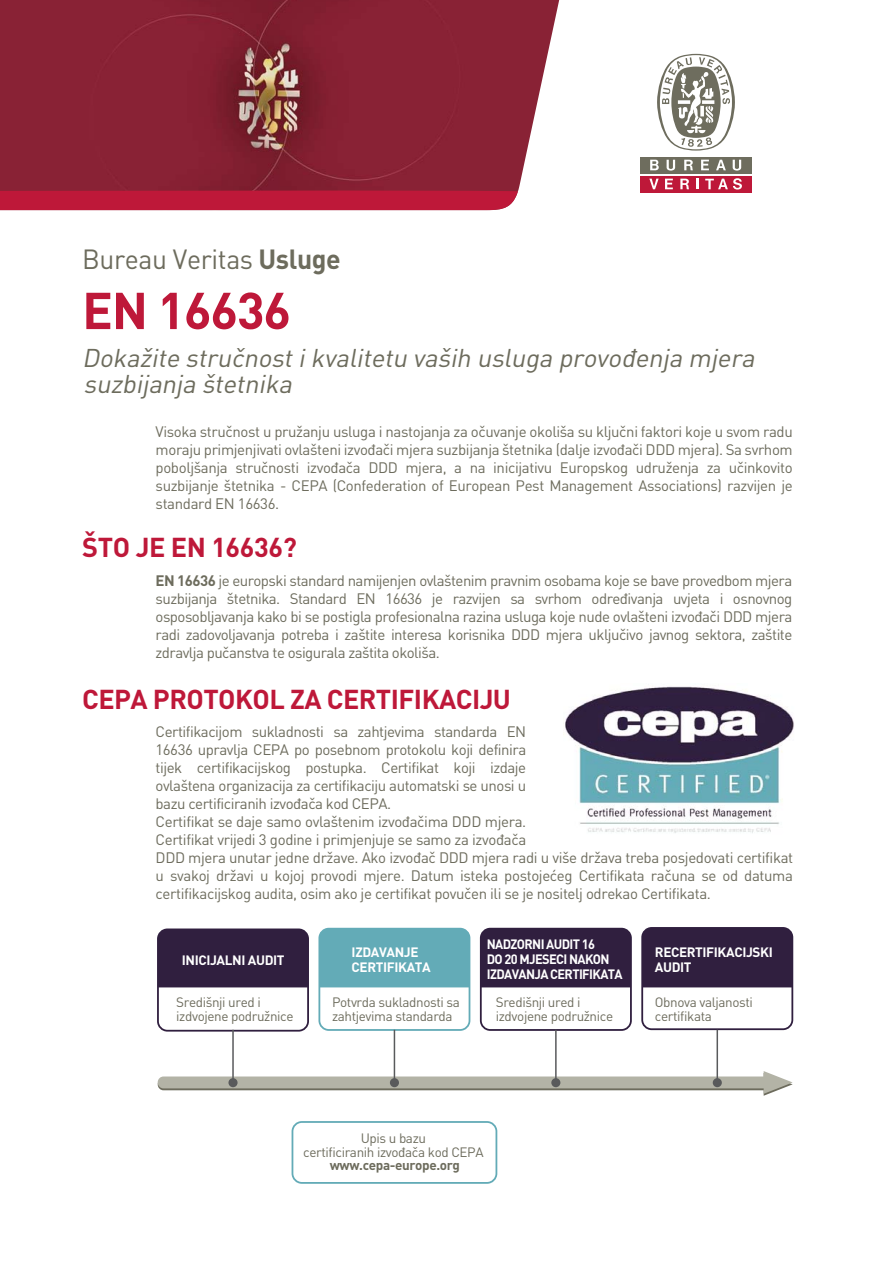
<style>
.page{position:relative;width:871px;height:1263px;background:#fff}
.page>*{position:absolute;margin:0;border:0;box-sizing:border-box;transform-origin:0 0}
.t1{font:700 51px "DINCE";letter-spacing:-.025em;color:#be1839}
.t2{font:27.45px "DINCE";letter-spacing:-.015em;color:#6d6c5d}
.t3{font:700 27px "DINCE";letter-spacing:-.02em;color:#be1839}
.t4{font:italic 25.35px/26.5px "DINCE";letter-spacing:-.01em;color:#6d6c5d}
.t5{font:15px/18px "DINCE";letter-spacing:-.025em;color:#6d6c5d;text-align:justify}
.t6{font:13.5px/13.5px "DINCE";letter-spacing:-.03em;color:#6d6c5d}
.t7{font:700 13.5px/14.9px "DINCE";letter-spacing:-.03em;color:#fff}
.t8{font:700 13.5px/14.9px "DINCE";letter-spacing:-.05em;color:#fff;scale:.95 1}
.t9{font:700 13.5px "DINCE";letter-spacing:-.03em;color:#6d6c5d}
.s1{font-weight:700}
</style>
<div class="page">
<img style="left:0;top:0;width:560px;height:191px">
<div style="left:0;top:190px;width:518px;height:20px;background:#be1839"></div>
<svg style="left:657px;top:54px;width:78px;height:97px"></svg>
<div style="left:639px;top:157px;width:112px;height:16px;background:#6e6d5e"></div>
<div style="left:639px;top:176px;width:112px;height:16px;background:#be1839"></div>
<svg style="left:666px;top:160px;width:9px;height:11px"></svg>
<svg style="left:701px;top:160px;width:8px;height:10px"></svg>
<svg style="left:732px;top:160px;width:9px;height:11px"></svg>
<svg style="left:650px;top:160px;width:8px;height:10px"></svg>
<svg style="left:716px;top:160px;width:9px;height:10px"></svg>
<svg style="left:684px;top:160px;width:9px;height:10px"></svg>
<svg style="left:649px;top:179px;width:9px;height:10px"></svg>
<svg style="left:665px;top:179px;width:7px;height:10px"></svg>
<svg style="left:696px;top:179px;width:3px;height:10px"></svg>
<svg style="left:705px;top:179px;width:22px;height:10px"></svg>
<svg style="left:680px;top:179px;width:9px;height:10px"></svg>
<svg style="left:733px;top:178px;width:8px;height:11px"></svg>
<img style="left:563px;top:686px;width:231px;height:147px">
<div style="left:160px;top:931px;width:146px;height:56px;background:#301f3f"></div>
<div style="left:321px;top:928px;width:148px;height:59px;background:#63abb7"></div>
<div style="left:483px;top:928px;width:148px;height:59px;background:#301f3f"></div>
<div style="left:644px;top:930px;width:146px;height:57px;background:#301f3f"></div>
<div style="left:157px;top:928px;width:152px;height:103px;border:2px solid #301f3f;border-radius:9px"></div>
<div style="left:291px;top:1121px;width:206px;height:62px;border:2px solid #63abb7;border-radius:9px"></div>
<div style="left:318px;top:928px;width:152px;height:103px;border:2px solid #63abb7;border-radius:9px"></div>
<div style="left:480px;top:928px;width:151px;height:103px;border:2px solid #301f3f;border-radius:9px"></div>
<div style="left:641px;top:927px;width:152px;height:103px;border:2px solid #301f3f;border-radius:9px"></div>
<svg style="left:158px;top:1071px;width:634px;height:24px"></svg>
<hr style="left:232px;top:1029px;width:2px;height:53px;background:#595a5c">
<div style="left:228px;top:1078px;width:9px;height:9px;background:#595a5b;border-radius:50%"></div>
<hr style="left:393px;top:1029px;width:2px;height:53px;background:#595a5c">
<div style="left:390px;top:1078px;width:9px;height:9px;background:#595a5b;border-radius:50%"></div>
<hr style="left:555px;top:1029px;width:1px;height:53px;background:#595a5c">
<div style="left:551px;top:1078px;width:9px;height:9px;background:#595a5b;border-radius:50%"></div>
<hr style="left:716px;top:1029px;width:2px;height:53px;background:#595a5c">
<div style="left:712px;top:1078px;width:9px;height:9px;background:#595a5b;border-radius:50%"></div>
<h2 class="t2" style="left:82px;top:249px;width:260px">Bureau Veritas <span class="s1">Usluge</span></h2>
<h1 class="t1" style="left:82px;top:282px;width:210px">EN 16636</h1>
<h3 class="t4" style="left:82px;top:347px;width:678px">Dokažite stručnost i kvalitetu vaših usluga provođenja mjera suzbijanja štetnika</h3>
<p class="t5" style="left:156px;top:424px;width:638px">Visoka stručnost u pružanju usluga i nastojanja za očuvanje okoliša su ključni faktori koje u svom radu moraju primjenjivati ovlašteni izvođači mjera suzbijanja štetnika (dalje izvođači DDD mjera). Sa svrhom poboljšanja stručnosti izvođača DDD mjera, a na inicijativu Europskog udruženja za učinkovito suzbijanje štetnika - CEPA (Confederation of European Pest Management Associations) razvijen je standard EN 16636.</p>
<h3 class="t3" style="left:82px;top:532px;width:216px">ŠTO JE EN 16636?</h3>
<p class="t5" style="left:156px;top:573px;width:638px"><span class="s1">EN 16636</span> je europski standard namijenjen ovlaštenim pravnim osobama koje se bave provedbom mjera suzbijanja štetnika. Standard EN 16636 je razvijen sa svrhom određivanja uvjeta i osnovnog osposobljavanja kako bi se postigla profesionalna razina usluga koje nude ovlašteni izvođači DDD mjera radi zadovoljavanja potreba i zaštite interesa korisnika DDD mjera uključivo javnog sektora, zaštite zdravlja pučanstva te osigurala zaštita okoliša.</p>
<h3 class="t3" style="left:82px;top:683px;width:430px">CEPA PROTOKOL ZA CERTIFIKACIJU</h3>
<p class="t5" style="left:156px;top:725px;width:639px;text-align:left">Certifikacijom sukladnosti sa zahtjevima standarda EN<br>16636 upravlja CEPA po posebnom protokolu koji definira<br>tijek certifikacijskog postupka. Certifikat koji izdaje<br>ovlaštena organizacija za certifikaciju automatski se unosi u<br>bazu certificiranih izvođača kod CEPA.<br>Certifikat se daje samo ovlaštenim izvođačima DDD mjera.<br>Certifikat vrijedi 3 godine i primjenjuje se samo za izvođača<br>DDD mjera unutar jedne države. Ako izvođač DDD mjera radi u više država treba posjedovati certifikat u svakoj državi u kojoj provodi mjere. Datum isteka postojećeg Certifikata računa se od datuma certifikacijskog audita, osim ako je certifikat povučen ili se je nositelj odrekao Certifikata.</p>
<p class="t7" style="left:182px;top:952px;width:104px">INICIJALNI AUDIT</p>
<p class="t6" style="left:176px;top:997px;width:119px">Središnji ured i izdvojene podružnice</p>
<p class="t7" style="left:351px;top:944px;width:81px">IZDAVANJE<br>CERTIFIKATA</p>
<p class="t6" style="left:332px;top:997px;width:129px">Potvrda sukladnosti sa zahtjevima standarda</p>
<p class="t8" style="left:487px;top:937px;width:144px">NADZORNI AUDIT 16<br>DO 20 MJESECI NAKON<br>IZDAVANJA CERTIFIKATA</p>
<p class="t6" style="left:496px;top:997px;width:119px">Središnji ured i izdvojene podružnice</p>
<p class="t7" style="left:655px;top:944px;width:119px">RECERTIFIKACIJSKI<br>AUDIT</p>
<p class="t6" style="left:655px;top:997px;width:99px">Obnova valjanosti certifikata</p>
<p class="t6" style="left:303px;top:1133px;width:182px;text-align:center">Upis u bazu<br>certificiranih izvođača kod CEPA</p>
<p class="t9" style="left:330px;top:1157px;width:132px">www.cepa-europe.org</p>
</div>
